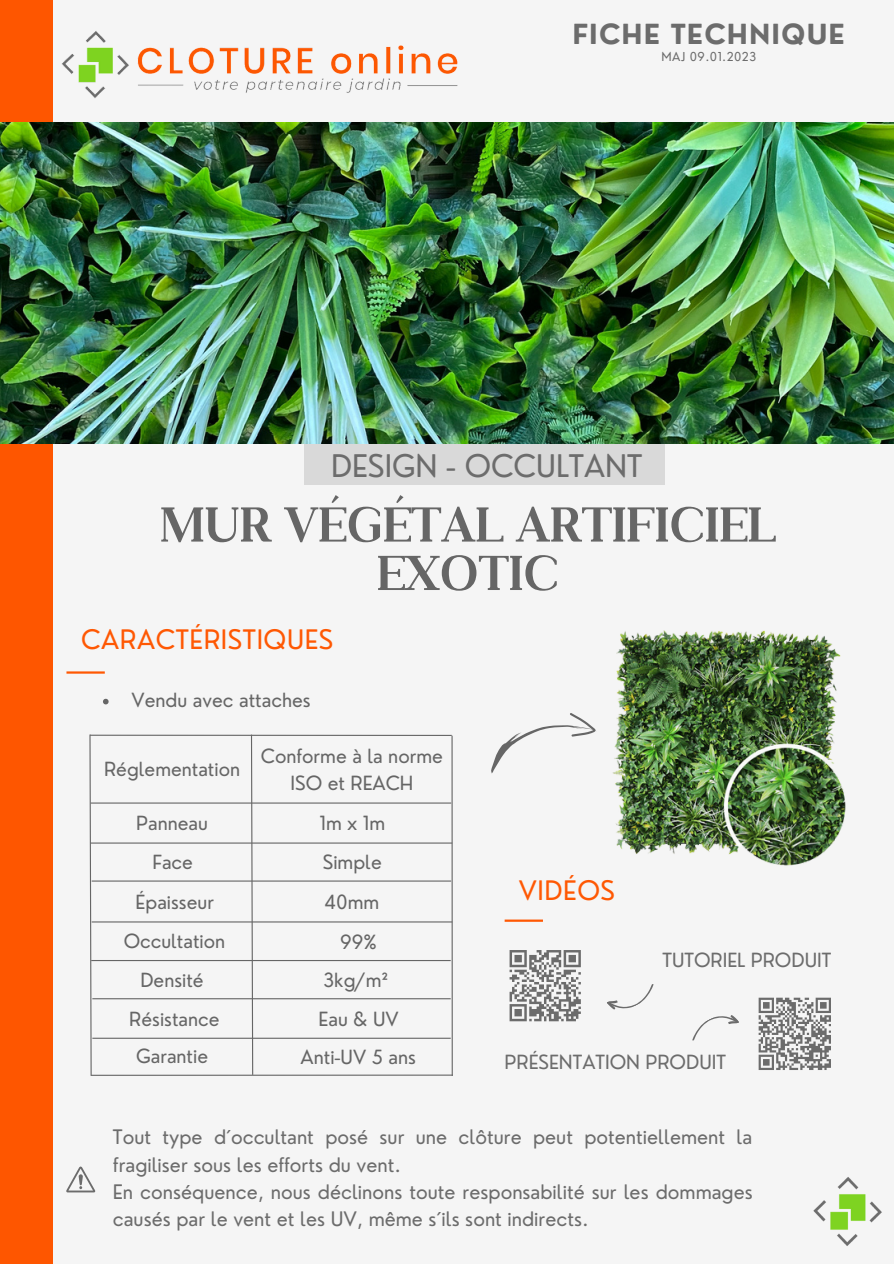
<style>
.page{position:relative;width:894px;height:1264px;background:#fff}
.page>*{position:absolute;margin:0;border:0;box-sizing:border-box;transform-origin:0 0}
.t1{font:600 58.5px/48.4px "Kulachat Serif";letter-spacing:-.02em;color:#666;text-align:center}
.t2{font:30.45px "Nourd";color:#6c6c6c}
.t3{font:700 27px "Nourd";letter-spacing:.04em;color:#6c6c6c}
.t4{font:26.25px "Nourd";letter-spacing:.02em;color:#ff5803}
.t5{font:19.5px/27px "Nourd";color:#6c6c6c}
.t6{font:19.05px/26.2px "Nourd";color:#666;text-align:center}
.t7{font:19.05px "Nourd";color:#6c6c6c}
.t8{font:12px "Nourd";letter-spacing:.04em;color:#6c6c6c}
</style>
<div class="page">
<div style="left:0;top:0;width:893px;height:1263px;background:#f5f5f5"></div>
<div style="left:0;top:0;width:53px;height:1263px;background:#fe5600"></div>
<img style="left:25px;top:31px;width:469px;height:92px">
<img style="left:813px;top:1177px;width:69px;height:69px">
<div style="left:304px;top:443px;width:361px;height:42px;background:#d9d9d9"></div>
<hr style="left:66px;top:671px;width:39px;height:2px;background:#ff5803">
<img style="left:0;top:123px;width:893px;height:321px">
<svg style="left:250px;top:736px;width:4px;height:338px"></svg>
<hr style="left:451px;top:735px;width:1px;height:340px;background:#666">
<svg style="left:89px;top:734px;width:3px;height:342px"></svg>
<hr style="left:91px;top:1074px;width:361px;height:1px;background:#666">
<hr style="left:92px;top:1037px;width:358px;height:1px;background:#666">
<hr style="left:92px;top:880px;width:359px;height:1px;background:#666">
<hr style="left:90px;top:842px;width:362px;height:1px;background:#666">
<hr style="left:91px;top:802px;width:360px;height:1px;background:#666">
<hr style="left:90px;top:734px;width:361px;height:2px;background:#666">
<hr style="left:92px;top:998px;width:358px;height:1px;background:#666">
<svg style="left:66px;top:1166px;width:29px;height:26px"></svg>
<hr style="left:92px;top:921px;width:360px;height:1px;background:#666">
<hr style="left:91px;top:960px;width:359px;height:1px;background:#666">
<svg style="left:692px;top:1015px;width:47px;height:26px"></svg>
<svg style="left:607px;top:984px;width:47px;height:26px"></svg>
<hr style="left:504px;top:919px;width:39px;height:2px;background:#ff5803">
<svg style="left:758px;top:997px;width:73px;height:73px"></svg>
<svg style="left:509px;top:950px;width:72px;height:72px"></svg>
<svg style="left:491px;top:713px;width:105px;height:61px"></svg>
<img style="left:612px;top:630px;width:234px;height:236px">
<svg style="left:103px;top:698px;width:6px;height:6px"></svg>
<h3 class="t3" style="left:572px;top:17px;width:274px">FICHE TECHNIQUE</h3>
<p class="t8" style="left:661px;top:49px;width:96px">MAJ 09.01.2023</p>
<h2 class="t2" style="left:331px;top:447px;width:313px">DESIGN - OCCULTANT</h2>
<h1 class="t1" style="left:159px;top:497px;width:618px">MUR VÉGÉTAL ARTIFICIEL<br>EXOTIC</h1>
<h3 class="t4" style="left:81px;top:622px;width:253px">CARACTÉRISTIQUES</h3>
<p class="t6" style="left:131px;top:686px;width:181px">Vendu avec attaches</p>
<p class="t6" style="left:104px;top:756px;width:137px">Réglementation</p>
<p class="t6" style="left:136px;top:810px;width:73px">Panneau</p>
<p class="t6" style="left:261px;top:743px;width:184px">Conforme à la norme<br>ISO et REACH</p>
<p class="t6" style="left:319px;top:810px;width:67px">1m x 1m</p>
<p class="t6" style="left:152px;top:849px;width:42px">Face</p>
<p class="t6" style="left:323px;top:849px;width:60px">Simple</p>
<p class="t6" style="left:136px;top:888px;width:80px">Épaisseur</p>
<p class="t6" style="left:324px;top:888px;width:56px">40mm</p>
<p class="t6" style="left:124px;top:928px;width:103px">Occultation</p>
<p class="t6" style="left:340px;top:928px;width:38px">99%</p>
<p class="t6" style="left:140px;top:966px;width:65px">Densité</p>
<p class="t6" style="left:323px;top:966px;width:66px">3kg/m²</p>
<p class="t6" style="left:129px;top:1005px;width:92px">Résistance</p>
<p class="t6" style="left:318px;top:1005px;width:82px">Eau &amp; UV</p>
<p class="t6" style="left:136px;top:1042px;width:73px">Garantie</p>
<p class="t6" style="left:300px;top:1043px;width:117px">Anti-UV 5 ans</p>
<h3 class="t4" style="left:518px;top:874px;width:98px">VIDÉOS</h3>
<p class="t7" style="left:662px;top:948px;width:170px">TUTORIEL PRODUIT</p>
<p class="t7" style="left:504px;top:1050px;width:223px">PRÉSENTATION PRODUIT</p>
<p class="t5" style="left:113px;top:1123px;width:641px">Tout type d´occultant posé sur une clôture peut potentiellement la fragiliser sous les efforts du vent.<br>En conséquence, nous déclinons toute responsabilité sur les dommages causés par le vent et les UV, même s´ils sont indirects.</p>
</div>
